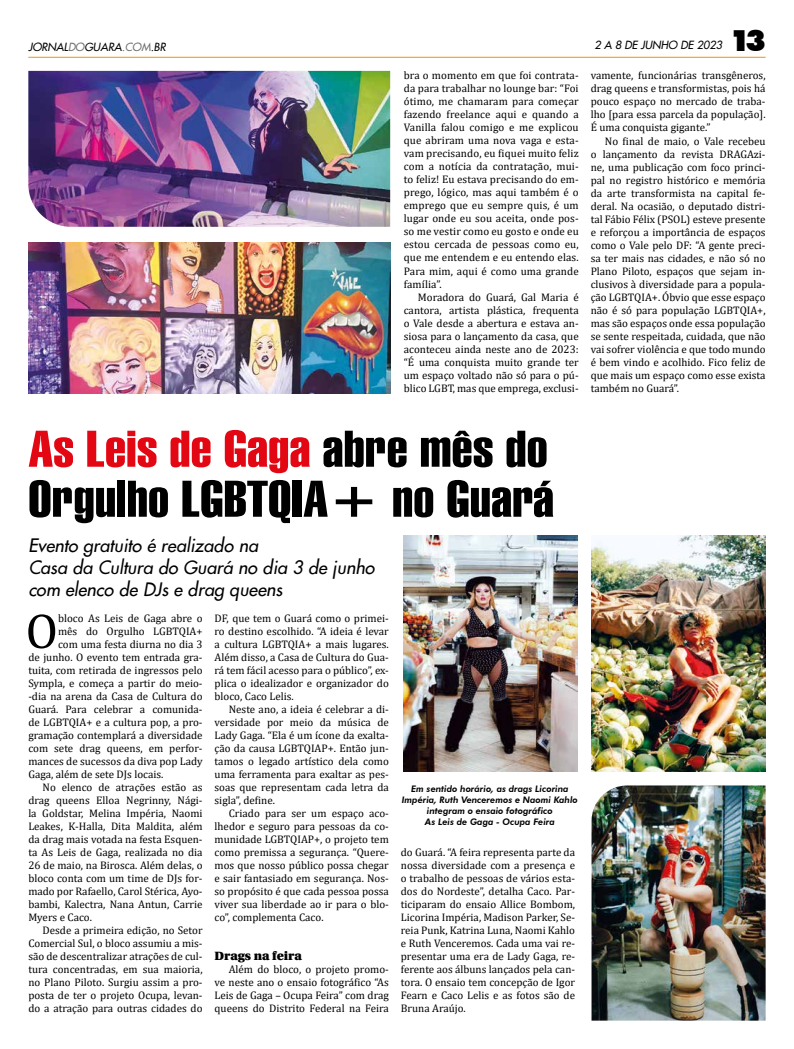
<style>
.page{position:relative;width:794px;height:1049px;background:#fff}
.page>*{position:absolute;margin:0;border:0;box-sizing:border-box;transform-origin:0 0}
.t1{font:50px/50px "Swiss 911 BT Extra Compressed";color:#000;scale:1.25 1}
.t2{font:50px "Cambria";color:#000}
.t3{font:900 29.6px "Futura BT";color:#000}
.t4{font:italic 18px/22px "Futura 2";color:#000}
.t5{font:900 12px "Utopia";color:#000}
.t6{font:11px/13px "Cambria";color:#000;text-align:justify}
.t7{font:italic 11px "Futura 2";color:#000}
.t8{font:italic 800 9px/11px "Futura BT";color:#000;text-align:center}
.s1{color:#706f6f}
.s2{color:#e30613}
</style>
<div class="page">
<hr style="left:28px;top:57px;width:737px;height:1px;background:#f39200">
<img style="left:404px;top:536px;width:174px;height:235px">
<img style="left:591px;top:536px;width:174px;height:235px">
<img style="left:591px;top:785px;width:174px;height:235px">
<img style="left:28px;top:71px;width:362px;height:156px">
<img style="left:28px;top:242px;width:362px;height:151px">
<p class="t7" style="left:28px;top:39px;width:139px">JORNAL<span class="s1">DO</span>GUARA<span class="s1">.COM</span>.BR</p>
<p class="t7" style="left:594px;top:37px;width:129px">2 A 8 DE JUNHO DE 2023</p>
<h2 class="t3" style="left:730px;top:22px;width:37px">13</h2>
<p class="t6" style="left:404px;top:69px;width:176px">bra o momento em que foi contrata&shy;da para trabalhar no lounge bar: “Foi ótimo, me chamaram para começar fazendo freelance aqui e quando a Vanilla falou comigo e me explicou que abriram uma nova vaga e esta&shy;vam precisando, eu fiquei muito feliz com a notícia da contratação, mui&shy;to feliz! Eu estava precisando do em&shy;prego, lógico, mas aqui também é o emprego que eu sempre quis, é um lugar onde eu sou aceita, onde pos&shy;so me vestir como eu gosto e onde eu estou cercada de pessoas como eu, que me entendem e eu entendo elas.<br>Para mim, aqui é como uma grande família”.</p>
<p class="t6" style="left:404px;top:290px;width:176px;text-indent:14px">Moradora do Guará, Gal Maria é cantora, artista plástica, frequenta o Vale desde a abertura e estava an&shy;siosa para o lançamento da casa, que aconteceu ainda neste ano de 2023: “É uma conquista muito grande ter um espaço voltado não só para o pú&shy;blico LGBT, mas que emprega, exclusi-</p>
<p class="t6" style="left:590px;top:69px;width:176px">vamente, funcionárias transgêneros, drag queens e transformistas, pois há pouco espaço no mercado de traba&shy;lho [para essa parcela da população].<br>É uma conquista gigante.”</p>
<p class="t6" style="left:590px;top:134px;width:176px;text-indent:14px">No final de maio, o Vale recebeu o lançamento da revista DRAGAzi&shy;ne, uma publicação com foco princi&shy;pal no registro histórico e memória da arte transformista na capital fe&shy;deral. Na ocasião, o deputado distri&shy;tal Fábio Félix (PSOL) esteve presente e reforçou a importância de espaços como o Vale pelo DF: “A gente preci&shy;sa ter mais nas cidades, e não só no Plano Piloto, espaços que sejam in&shy;clusivos à diversidade para a popula&shy;ção LGBTQIA+. Óbvio que esse espaço não é só para população LGBTQIA+, mas são espaços onde essa população se sente respeitada, cuidada, que não vai sofrer violência e que todo mundo é bem vindo e acolhido. Fico feliz de que mais um espaço como esse exista também no Guará”.</p>
<h1 class="t1" style="left:28px;top:425px;width:422px"><span class="s2">As Leis de Gaga</span> abre mês do<br>Orgulho LGBTQIA+ no Guará</h1>
<h3 class="t4" style="left:28px;top:534px;width:348px">Evento gratuito é realizado na<br>Casa da Cultura do Guará no dia 3 de junho com elenco de DJs e drag queens</h3>
<h1 class="t2" style="left:25px;top:602px;width:34px">O</h1>
<p class="t6" style="left:58px;top:612px;width:146px">bloco As Leis de Gaga abre o</p>
<p class="t6" style="left:215px;top:612px;width:176px">DF, que tem o Guará como o primei&shy;ro destino escolhido. “A ideia é levar a cultura LGBTQIA+ a mais lugares.<br>Além disso, a Casa de Cultura do Gua&shy;rá tem fácil acesso para o público”, ex&shy;plica o idealizador e organizador do bloco, Caco Lelis.</p>
<p class="t6" style="left:215px;top:703px;width:176px;text-indent:14px">Neste ano, a ideia é celebrar a di&shy;versidade por meio da música de Lady Gaga. “Ela é um ícone da exalta&shy;ção da causa LGBTQIAP+. Então jun&shy;tamos o legado artístico dela como uma ferramenta para exaltar as pes&shy;soas que representam cada letra da sigla”, define.</p>
<p class="t6" style="left:215px;top:807px;width:176px;text-indent:14px">Criado para ser um espaço aco&shy;lhedor e seguro para pessoas da co&shy;munidade LGBTQIAP+, o projeto tem como premissa a segurança. “Quere&shy;mos que nosso público possa chegar e sair fantasiado em segurança. Nos&shy;so propósito é que cada pessoa possa viver sua liberdade ao ir para o blo&shy;co”, complementa Caco.</p>
<p class="t5" style="left:215px;top:949px;width:89px">Drags na feira</p>
<p class="t6" style="left:215px;top:963px;width:176px;text-indent:14px">Além do bloco, o projeto promo&shy;ve neste ano o ensaio fotográfico “As Leis de Gaga – Ocupa Feira” com drag queens do Distrito Federal na Feira</p>
<p class="t6" style="left:58px;top:625px;width:146px">mês do Orgulho LGBTQIA+</p>
<p class="t6" style="left:58px;top:638px;width:146px">com uma festa diurna no dia 3</p>
<p class="t6" style="left:28px;top:651px;width:176px">de junho. O evento tem entrada gra-</p>
<p class="t6" style="left:28px;top:664px;width:176px">tuita, com retirada de ingressos pelo</p>
<p class="t6" style="left:28px;top:677px;width:176px">Sympla, e começa a partir do meio-</p>
<p class="t6" style="left:28px;top:690px;width:176px">-dia na arena da Casa de Cultura do</p>
<p class="t6" style="left:28px;top:703px;width:176px">Guará. Para celebrar a comunida-</p>
<p class="t6" style="left:28px;top:716px;width:176px">de LGBTQIA+ e a cultura pop, a pro-</p>
<p class="t6" style="left:28px;top:729px;width:176px">gramação contemplará a diversidade</p>
<p class="t6" style="left:28px;top:742px;width:176px">com sete drag queens, em perfor-</p>
<p class="t6" style="left:28px;top:755px;width:176px">mances de sucessos da diva pop Lady</p>
<p class="t6" style="left:28px;top:768px;width:137px">Gaga, além de sete DJs locais.</p>
<p class="t6" style="left:42px;top:781px;width:162px">No elenco de atrações estão as</p>
<p class="t6" style="left:28px;top:794px;width:176px">drag queens Elloa Negrinny, Nági-</p>
<p class="t6" style="left:28px;top:807px;width:176px">la Goldstar, Melina Impéria, Naomi</p>
<p class="t6" style="left:28px;top:820px;width:176px">Leakes, K-Halla, Dita Maldita, além</p>
<p class="t6" style="left:28px;top:833px;width:176px">da drag mais votada na festa Esquen-</p>
<p class="t6" style="left:28px;top:846px;width:176px">ta As Leis de Gaga, realizada no dia</p>
<p class="t6" style="left:28px;top:859px;width:176px">26 de maio, na Birosca. Além delas, o</p>
<p class="t6" style="left:28px;top:872px;width:176px">bloco conta com um time de DJs for-</p>
<p class="t6" style="left:28px;top:885px;width:176px">mado por Rafaello, Carol Stérica, Ayo-</p>
<p class="t6" style="left:28px;top:898px;width:176px">bambi, Kalectra, Nana Antun, Carrie</p>
<p class="t6" style="left:28px;top:911px;width:65px">Myers e Caco.</p>
<p class="t6" style="left:42px;top:924px;width:162px">Desde a primeira edição, no Setor</p>
<p class="t6" style="left:28px;top:937px;width:176px">Comercial Sul, o bloco assumiu a mis-</p>
<p class="t6" style="left:28px;top:950px;width:176px">são de descentralizar atrações de cul-</p>
<p class="t6" style="left:28px;top:963px;width:176px">tura concentradas, em sua maioria,</p>
<p class="t6" style="left:28px;top:976px;width:176px">no Plano Piloto. Surgiu assim a pro-</p>
<p class="t6" style="left:28px;top:989px;width:176px">posta de ter o projeto Ocupa, levan-</p>
<p class="t6" style="left:28px;top:1002px;width:176px">do a atração para outras cidades do</p>
<p class="t8" style="left:402px;top:783px;width:177px">Em sentido horário, as drags Licorina Impéria, Ruth Venceremos e Naomi Kahlo integram o ensaio fotográfico<br>As Leis de Gaga - Ocupa Feira</p>
<p class="t6" style="left:401px;top:846px;width:176px">do Guará. “A feira representa parte da nossa diversidade com a presença e o trabalho de pessoas de vários esta&shy;dos do Nordeste”, detalha Caco. Par&shy;ticiparam do ensaio Allice Bombom, Licorina Impéria, Madison Parker, Se&shy;reia Punk, Katrina Luna, Naomi Kahlo e Ruth Venceremos. Cada uma vai re&shy;presentar uma era de Lady Gaga, re&shy;ferente aos álbuns lançados pela can&shy;tora. O ensaio tem concepção de Igor Fearn e Caco Lelis e as fotos são de Bruna Araújo.</p>
</div>
